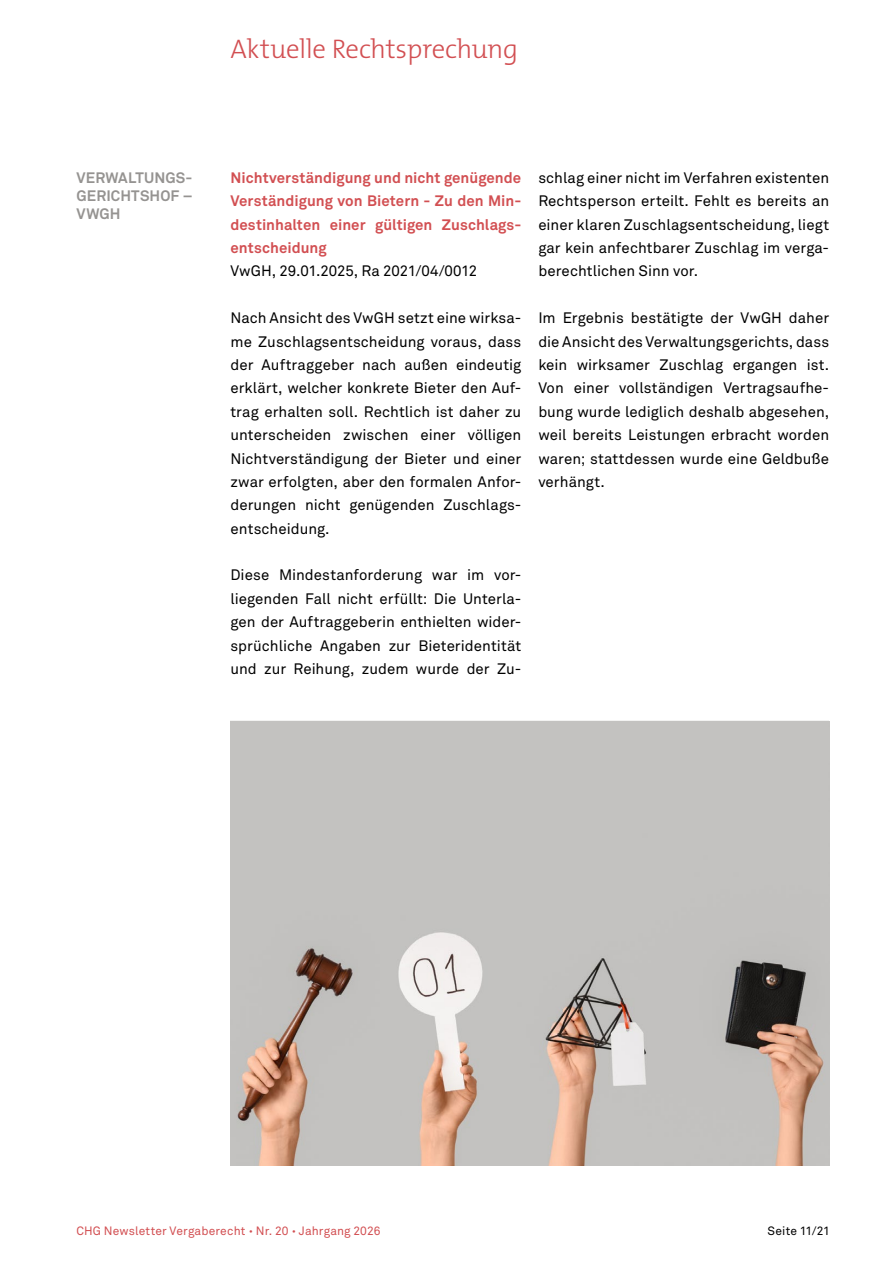
<style>
.page{position:relative;width:893px;height:1263px;background:#fff}
.page>*{position:absolute;margin:0;border:0;box-sizing:border-box;transform-origin:0 0}
.t1{font:300 27px "The Mix B W3";letter-spacing:-.015em;color:#d24f52}
.t2{font:15px/23.4px "Akkurat Pro";color:#000;text-align:justify}
.t3{font:700 15px/23.4px "Akkurat Pro";letter-spacing:.005em;color:#d24f52;text-align:justify}
.t4{font:700 15px/18px "Akkurat Pro";letter-spacing:.005em;color:#959391;text-align:justify}
.t5{font:12px "Akkurat Pro";letter-spacing:.01em;color:#d24f52}
.t6{font:12px "Akkurat Pro";letter-spacing:.01em;color:#000}
.s1{font-family:"The Mix B W3";font-weight:300}
</style>
<div class="page">
<img style="left:230px;top:721px;width:599px;height:444px">
<h1 class="t1" style="left:230px;top:32px;width:289px">Aktuelle Rechtsprechung</h1>
<p class="t4" style="left:77px;top:168px;width:118px">VERWALTUNGS-GERICHTSHOF – VWGH</p>
<p class="t3" style="left:230px;top:166px;width:292px">Nichtverständigung und nicht genügende Verständigung von Bietern - Zu den Min&shy;destinhalten einer gültigen Zuschlags&shy;entscheidung</p>
<p class="t2" style="left:230px;top:260px;width:248px">VwGH, 29.01.2025, Ra 2021/04/0012</p>
<p class="t2" style="left:230px;top:307px;width:292px">Nach Ansicht des VwGH setzt eine wirksa&shy;me Zuschlagsentscheidung voraus, dass der Auftraggeber nach außen eindeutig erklärt, welcher konkrete Bieter den Auf&shy;trag erhalten soll. Rechtlich ist daher zu unterscheiden zwischen einer völligen Nichtverständigung der Bieter und einer zwar erfolgten, aber den formalen Anfor&shy;derungen nicht genügenden Zuschlags&shy;entscheidung.</p>
<p class="t2" style="left:230px;top:564px;width:292px">Diese Mindestanforderung war im vor&shy;liegenden Fall nicht erfüllt: Die Unterla&shy;gen der Auftraggeberin enthielten wider&shy;sprüchliche Angaben zur Bieteridentität und zur Reihung, zudem wurde der Zu-</p>
<p class="t2" style="left:538px;top:166px;width:292px">schlag einer nicht im Verfahren existenten Rechtsperson erteilt. Fehlt es bereits an einer klaren Zuschlagsentscheidung, liegt gar kein anfechtbarer Zuschlag im verga&shy;berechtlichen Sinn vor.</p>
<p class="t2" style="left:538px;top:307px;width:292px">Im Ergebnis bestätigte der VwGH daher die Ansicht des Verwaltungsgerichts, dass kein wirksamer Zuschlag ergangen ist.<br>Von einer vollständigen Vertragsaufhe&shy;bung wurde lediglich deshalb abgesehen, weil bereits Leistungen erbracht worden waren; stattdessen wurde eine Geldbuße verhängt.</p>
<p class="t5" style="left:77px;top:1224px;width:305px">CHG Newsletter Vergaberecht <span class="s1">•</span> Nr. 20 <span class="s1">•</span> Jahrgang 2026</p>
<p class="t6" style="left:768px;top:1224px;width:64px">Seite 11/21</p>
</div>
